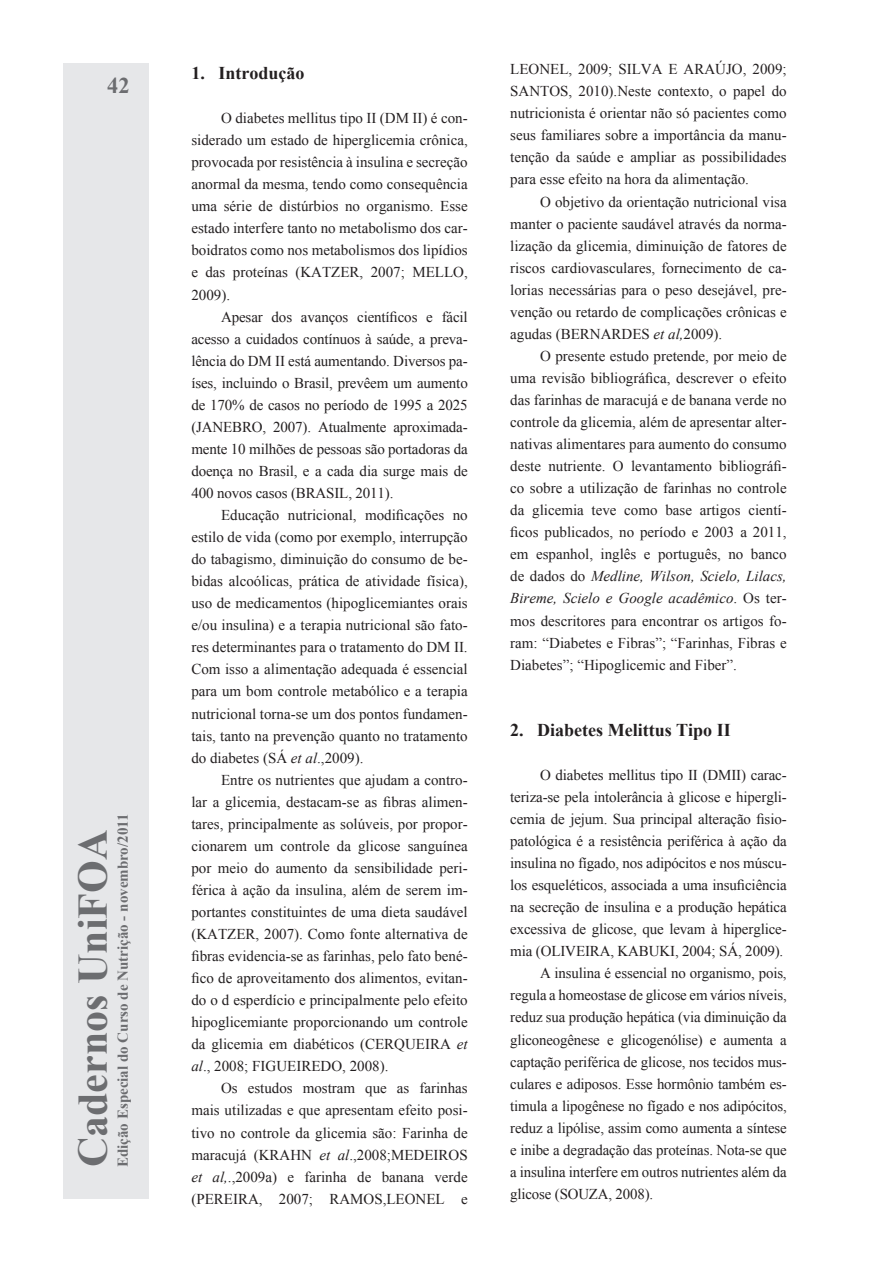
<style>
.page{position:relative;width:893px;height:1263px;background:#fff}
.page>*{position:absolute;margin:0;border:0;box-sizing:border-box;transform-origin:0 0}
.t1{font:700 42px "Times New Roman";color:#6c6d70}
.t2{font:700 22.5px "Times New Roman";color:#6c6d70}
.t3{font:700 18px "Times New Roman";color:#231f20}
.t4{font:15px/22px "Times New Roman";letter-spacing:-.01em;color:#231f20;text-align:justify}
.t5{font:700 15px "Times New Roman";color:#6c6d70}
.s1{font-style:italic}
</style>
<div class="page">
<div style="left:64px;top:64px;width:85px;height:1135px;background:#e6e7e9"></div>
<h2 class="t2" style="left:107px;top:70px;width:24px">42</h2>
<h1 class="t1" style="left:64px;top:1167px;width:339px;rotate:-90deg">Cadernos UniFOA</h1>
<p class="t5" style="left:113px;top:1167px;width:355px;rotate:-90deg">Edição Especial do Curso de Nutrição - novembro/2011</p>
<p class="t3" style="left:191px;top:61px;width:115px">1. Introdução</p>
<p class="t4" style="left:191px;top:107px;width:278px;text-indent:30px">O diabetes mellitus tipo II (DM II) é con&shy;siderado um estado de hiperglicemia crônica, provocada por resistência à insulina e secreção anormal da mesma, tendo como consequência uma série de distúrbios no organismo. Esse estado interfere tanto no metabolismo dos car&shy;boidratos como nos metabolismos dos lipídios e das proteínas (KATZER, 2007; MELLO, 2009).</p>
<p class="t4" style="left:191px;top:305px;width:278px;text-indent:30px">Apesar dos avanços científicos e fácil acesso a cuidados contínuos à saúde, a preva&shy;lência do DM II está aumentando. Diversos pa&shy;íses, incluindo o Brasil, prevêem um aumento de 170% de casos no período de 1995 a 2025 (JANEBRO, 2007). Atualmente aproximada&shy;mente 10 milhões de pessoas são portadoras da doença no Brasil, e a cada dia surge mais de 400 novos casos (BRASIL, 2011).</p>
<p class="t4" style="left:191px;top:504px;width:278px;text-indent:30px">Educação nutricional, modificações no estilo de vida (como por exemplo, interrupção do tabagismo, diminuição do consumo de be&shy;bidas alcoólicas, prática de atividade física), uso de medicamentos (hipoglicemiantes orais e/ou insulina) e a terapia nutricional são fato&shy;res determinantes para o tratamento do DM II.<br>Com isso a alimentação adequada é essencial para um bom controle metabólico e a terapia nutricional torna-se um dos pontos fundamen&shy;tais, tanto na prevenção quanto no tratamento do diabetes (SÁ <span class="s1">et al</span>.,2009).</p>
<p class="t4" style="left:191px;top:768px;width:278px;text-indent:30px">Entre os nutrientes que ajudam a contro&shy;lar a glicemia, destacam-se as fibras alimen&shy;tares, principalmente as solúveis, por propor&shy;cionarem um controle da glicose sanguínea por meio do aumento da sensibilidade peri&shy;férica à ação da insulina, além de serem im&shy;portantes constituintes de uma dieta saudável (KATZER, 2007). Como fonte alternativa de fibras evidencia-se as farinhas, pelo fato bené&shy;fico de aproveitamento dos alimentos, evitan&shy;do o d esperdício e principalmente pelo efeito hipoglicemiante proporcionando um controle da glicemia em diabéticos (CERQUEIRA <span class="s1">et al</span>., 2008; FIGUEIREDO, 2008).</p>
<p class="t4" style="left:191px;top:1077px;width:278px;text-indent:30px">Os estudos mostram que as farinhas mais utilizadas e que apresentam efeito posi&shy;tivo no controle da glicemia são: Farinha de maracujá (KRAHN <span class="s1">et al</span>.,2008;MEDEIROS <span class="s1">et al,</span>.,2009a) e farinha de banana verde (PEREIRA, 2007; RAMOS,LEONEL e</p>
<p class="t4" style="left:510px;top:58px;width:278px">LEONEL, 2009; SILVA E ARAÚJO, 2009; SANTOS, 2010).Neste contexto, o papel do nutricionista é orientar não só pacientes como seus familiares sobre a importância da manu&shy;tenção da saúde e ampliar as possibilidades para esse efeito na hora da alimentação.</p>
<p class="t4" style="left:510px;top:190px;width:278px;text-indent:30px">O objetivo da orientação nutricional visa manter o paciente saudável através da norma&shy;lização da glicemia, diminuição de fatores de riscos cardiovasculares, fornecimento de ca&shy;lorias necessárias para o peso desejável, pre&shy;venção ou retardo de complicações crônicas e agudas (BERNARDES <span class="s1">et al,</span>2009).</p>
<p class="t4" style="left:510px;top:345px;width:278px;text-indent:30px">O presente estudo pretende, por meio de uma revisão bibliográfica, descrever o efeito das farinhas de maracujá e de banana verde no controle da glicemia, além de apresentar alter&shy;nativas alimentares para aumento do consumo deste nutriente. O levantamento bibliográfi&shy;co sobre a utilização de farinhas no controle da glicemia teve como base artigos cientí&shy;ficos publicados, no período e 2003 a 2011, em espanhol, inglês e português, no banco de dados do <span class="s1">Medline, Wilson, Scielo, Lilacs, Bireme, Scielo e Google acadêmico</span>. Os ter&shy;mos descritores para encontrar os artigos fo&shy;ram: “Diabetes e Fibras”; “Farinhas, Fibras e Diabetes”; “Hipoglicemic and Fiber”.</p>
<p class="t3" style="left:510px;top:717px;width:222px">2. Diabetes Melittus Tipo II</p>
<p class="t4" style="left:540px;top:764px;width:248px">O diabetes mellitus tipo II (DMII) carac-</p>
<p class="t4" style="left:510px;top:786px;width:278px">teriza-se pela intolerância à glicose e hipergli-</p>
<p class="t4" style="left:510px;top:808px;width:278px">cemia de jejum. Sua principal alteração fisio-</p>
<p class="t4" style="left:510px;top:830px;width:278px">patológica é a resistência periférica à ação da</p>
<p class="t4" style="left:510px;top:852px;width:278px">insulina no fígado, nos adipócitos e nos múscu-</p>
<p class="t4" style="left:510px;top:874px;width:278px">los esqueléticos, associada a uma insuficiência</p>
<p class="t4" style="left:510px;top:896px;width:278px">na secreção de insulina e a produção hepática</p>
<p class="t4" style="left:510px;top:918px;width:278px">excessiva de glicose, que levam à hiperglice-</p>
<p class="t4" style="left:510px;top:940px;width:275px">mia (OLIVEIRA, KABUKI, 2004; SÁ, 2009).</p>
<p class="t4" style="left:540px;top:962px;width:248px">A insulina é essencial no organismo, pois,</p>
<p class="t4" style="left:510px;top:984px;width:278px">regula a homeostase de glicose em vários níveis,</p>
<p class="t4" style="left:510px;top:1006px;width:278px">reduz sua produção hepática (via diminuição da</p>
<p class="t4" style="left:510px;top:1028px;width:278px">gliconeogênese e glicogenólise) e aumenta a</p>
<p class="t4" style="left:510px;top:1050px;width:278px">captação periférica de glicose, nos tecidos mus-</p>
<p class="t4" style="left:510px;top:1072px;width:278px">culares e adiposos. Esse hormônio também es-</p>
<p class="t4" style="left:510px;top:1094px;width:278px">timula a lipogênese no fígado e nos adipócitos,</p>
<p class="t4" style="left:510px;top:1116px;width:278px">reduz a lipólise, assim como aumenta a síntese</p>
<p class="t4" style="left:510px;top:1138px;width:278px">e inibe a degradação das proteínas. Nota-se que</p>
<p class="t4" style="left:510px;top:1160px;width:278px">a insulina interfere em outros nutrientes além da</p>
<p class="t4" style="left:510px;top:1182px;width:144px">glicose (SOUZA, 2008).</p>
</div>
